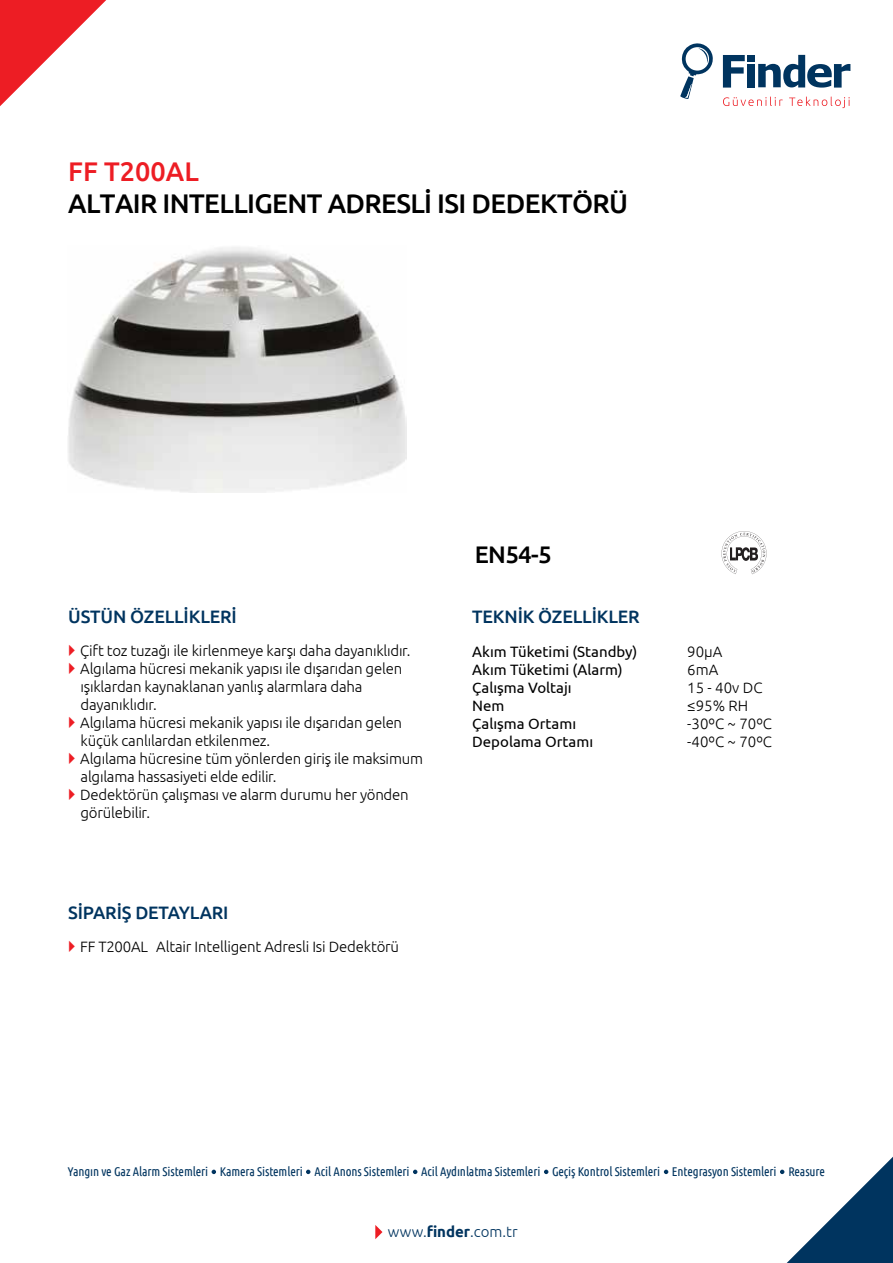
<style>
.page{position:relative;width:893px;height:1263px;background:#fff}
.page>*{position:absolute;margin:0;border:0;box-sizing:border-box;transform-origin:0 0}
.t1{font:500 27px "Ubuntu";letter-spacing:-.02em;color:#000}
.t2{font:500 27px "Ubuntu";color:#ed1d24}
.t3{font:500 24px "Ubuntu";color:#000}
.t4{font:500 18px "Ubuntu";letter-spacing:-.01em;color:#00345f}
.t5{font:300 15px/18px "Ubuntu";letter-spacing:-.015em;color:#000}
.t6{font:15px/18px "Ubuntu";color:#000}
.t7{font:300 15px "Ubuntu";color:#00345f}
.t8{font:12.6px "Ubuntu Condensed";letter-spacing:-.01em;color:#00345f}
.s1{color:#ed1d24}
.s2{font-weight:700}
</style>
<div class="page">
<svg style="left:0;top:0;width:106px;height:106px"></svg>
<svg style="left:375px;top:1225px;width:7px;height:14px"></svg>
<svg style="left:723px;top:55px;width:22px;height:33px"></svg>
<div style="left:747px;top:55px;width:8px;height:6px;background:#00345f"></div>
<div style="left:747px;top:64px;width:8px;height:24px;background:#00345f"></div>
<svg style="left:758px;top:55px;width:92px;height:33px"></svg>
<svg style="left:680px;top:43px;width:33px;height:56px"></svg>
<svg style="left:723px;top:97px;width:60px;height:9px"></svg>
<svg style="left:789px;top:97px;width:61px;height:11px"></svg>
<svg style="left:212px;top:1169px;width:4px;height:5px"></svg>
<svg style="left:306px;top:1169px;width:4px;height:5px"></svg>
<svg style="left:413px;top:1169px;width:4px;height:5px"></svg>
<svg style="left:544px;top:1169px;width:4px;height:5px"></svg>
<svg style="left:664px;top:1169px;width:4px;height:5px"></svg>
<svg style="left:780px;top:1157px;width:113px;height:106px"></svg>
<svg style="left:721px;top:531px;width:45px;height:43px"></svg>
<img style="left:68px;top:247px;width:339px;height:245px">
<h1 class="t2" style="left:68px;top:154px;width:132px">FF T200AL</h1>
<h1 class="t1" style="left:68px;top:187px;width:561px">ALTAIR INTELLIGENT ADRESLİ ISI DEDEKTÖRÜ</h1>
<h2 class="t3" style="left:475px;top:539px;width:78px">EN54-5</h2>
<p class="t4" style="left:68px;top:606px;width:170px">ÜSTÜN ÖZELLİKLERİ</p>
<p class="t4" style="left:472px;top:606px;width:169px">TEKNİK ÖZELLİKLER</p>
<p class="t5" style="left:63px;top:641px;width:350px"><span class="s1">✔</span>Çift toz tuzağı ile kirlenmeye karşı daha dayanıklıdır.</p>
<p class="t5" style="left:81px;top:659px;width:323px;text-indent:-18px"><span class="s1">✔</span>Algılama hücresi mekanik yapısı ile dışarıdan gelen ışıklardan kaynaklanan yanlış alarmlara daha dayanıklıdır.</p>
<p class="t5" style="left:81px;top:713px;width:323px;text-indent:-18px"><span class="s1">✔</span>Algılama hücresi mekanik yapısı ile dışarıdan gelen küçük canlılardan etkilenmez.</p>
<p class="t5" style="left:81px;top:749px;width:344px;text-indent:-18px"><span class="s1">✔</span>Algılama hücresine tüm yönlerden giriş ile maksimum algılama hassasiyeti elde edilir.</p>
<p class="t5" style="left:81px;top:785px;width:330px;text-indent:-18px"><span class="s1">✔</span>Dedektörün çalışması ve alarm durumu her yönden görülebilir.</p>
<p class="t4" style="left:68px;top:901px;width:162px">SİPARİŞ DETAYLARI</p>
<p class="t5" style="left:63px;top:937px;width:338px"><span class="s1">✔</span>FF T200AL Altair Intelligent Adresli Isi Dedektörü</p>
<p class="t6" style="left:472px;top:642px;width:167px">Akım Tüketimi (Standby)<br>Akım Tüketimi (Alarm)<br>Çalışma Voltajı<br>Nem<br>Çalışma Ortamı<br>Depolama Ortamı</p>
<p class="t5" style="left:687px;top:642px;width:86px">90μA<br>6mA<br>15 - 40v DC ≤95% RH -30ºC ~ 70ºC -40ºC ~ 70ºC</p>
<p class="t8" style="left:68px;top:1163px;width:759px">Yangın ve Gaz Alarm Sistemleri Kamera Sistemleri Acil Anons Sistemleri Acil Aydınlatma Sistemleri Geçiş Kontrol Sistemleri Entegrasyon Sistemleri Reasure</p>
<p class="t7" style="left:388px;top:1222px;width:131px">www.<span class="s2">finder</span>.com.tr</p>
</div>
